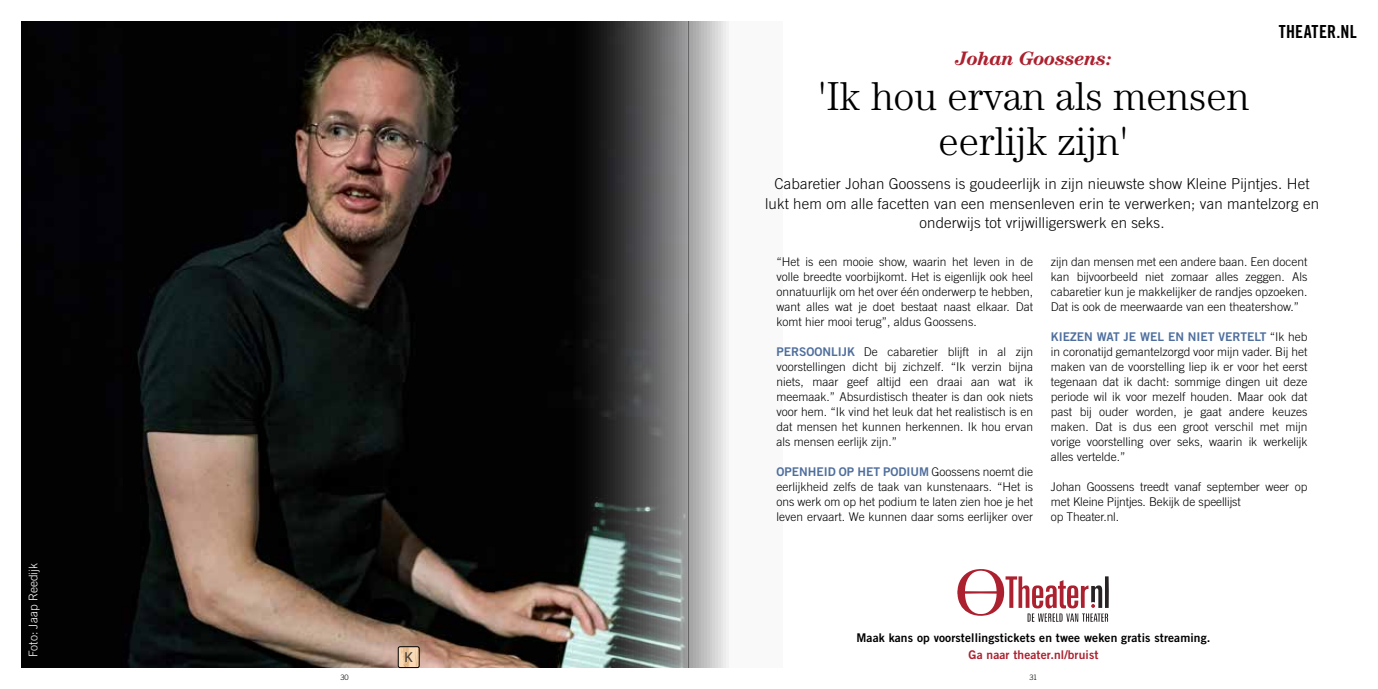
<style>
.page{position:relative;width:1378px;height:689px;background:#fff}
.page>*{position:absolute;margin:0;border:0;box-sizing:border-box;transform-origin:0 0}
.t1{font:300 40.5px/45px "Century Std";color:#000;text-align:center}
.t2{font:italic 700 19.5px "Century Std";letter-spacing:-.02em;color:#ac212f}
.t3{font:18px "Trade Gothic LT Std Bd Cn 20";letter-spacing:.01em;color:#000}
.t4{font:300 15px/19.5px "Trade Gothic LT Std";letter-spacing:.01em;color:#000;text-align:center}
.t5{font:300 12px/15px "Trade Gothic LT Std";color:#000;text-align:justify}
.t6{font:12px "Trade Gothic LT Std Bd 2";color:#506f9e}
.t7{font:12px "Trade Gothic LT Std Bd 2";letter-spacing:.01em;color:#000}
.t8{font:12px "Trade Gothic LT Std Bd 2";letter-spacing:.01em;color:#ac212f}
.t9{font:300 12px "Trade Gothic LT Std";color:#fff}
.t10{font:300 7.5px "Trade Gothic LT Std";color:#000}
.s1{font-family:"Trade Gothic LT Std Bd 2";font-weight:400;color:#506f9e}
.s2{font-family:"Trade Gothic LT Std";font-weight:300;color:#000}
</style>
<div class="page">
<img style="left:21px;top:21px;width:668px;height:647px">
<svg style="left:398px;top:647px;width:22px;height:21px"></svg>
<div style="left:398px;top:646px;width:21px;height:22px;border:1px solid #000;border-radius:2px"></div>
<svg style="left:689px;top:21px;width:40px;height:647px;background:#c9c9c9"></svg>
<svg style="left:957px;top:569px;width:152px;height:53px"></svg>
<p class="t9" style="left:26px;top:657px;width:96px;rotate:-90deg">Foto: Jaap Reedijk</p>
<h2 class="t2" style="left:955px;top:47px;width:158px">Johan Goossens:</h2>
<h1 class="t1" style="left:818px;top:73px;width:433px">'Ik hou ervan als mensen eerlijk zijn'</h1>
<h3 class="t3" style="left:1278px;top:21px;width:80px">THEATER.NL</h3>
<p class="t4" style="left:765px;top:174px;width:555px">Cabaretier Johan Goossens is goudeerlijk in zijn nieuwste show Kleine Pijntjes. Het lukt hem om alle facetten van een mensenleven erin te verwerken; van mantelzorg en onderwijs tot vrijwilligerswerk en seks.</p>
<p class="t5" style="left:776px;top:254px;width:258px">“Het is een mooie show, waarin het leven in de volle breedte voorbijkomt. Het is eigenlijk ook heel onnatuurlijk om het over één onderwerp te hebben, want alles wat je doet bestaat naast elkaar. Dat komt hier mooi terug”, aldus Goossens.</p>
<p class="t5" style="left:776px;top:344px;width:258px"><span class="s1">PERSOONLIJK</span> De cabaretier blijft in al zijn voorstellingen dicht bij zichzelf. “Ik verzin bijna niets, maar geef altijd een draai aan wat ik meemaak.” Absurdistisch theater is dan ook niets voor hem. “Ik vind het leuk dat het realistisch is en dat mensen het kunnen herkennen. Ik hou ervan als mensen eerlijk zijn.”</p>
<p class="t6" style="left:776px;top:464px;width:258px">OPENHEID OP HET PODIUM <span class="s2">Goossens noemt die</span></p>
<p class="t5" style="left:776px;top:479px;width:258px">eerlijkheid zelfs de taak van kunstenaars. “Het is ons werk om op het podium te laten zien hoe je het leven ervaart. We kunnen daar soms eerlijker over</p>
<p class="t5" style="left:1051px;top:254px;width:258px">zijn dan mensen met een andere baan. Een docent kan bijvoorbeeld niet zomaar alles zeggen. Als cabaretier kun je makkelijker de randjes opzoeken.<br>Dat is ook de meerwaarde van een theatershow.”</p>
<p class="t6" style="left:1051px;top:329px;width:258px">KIEZEN WAT JE WEL EN NIET VERTELT <span class="s2">“Ik heb</span></p>
<p class="t5" style="left:1051px;top:344px;width:258px">in coronatijd gemantelzorgd voor mijn vader. Bij het maken van de voorstelling liep ik er voor het eerst tegenaan dat ik dacht: sommige dingen uit deze periode wil ik voor mezelf houden. Maar ook dat past bij ouder worden, je gaat andere keuzes maken. Dat is dus een groot verschil met mijn vorige voorstelling over seks, waarin ik werkelijk alles vertelde.”</p>
<p class="t5" style="left:1051px;top:479px;width:258px;text-align:left">Johan Goossens treedt vanaf september weer op met Kleine Pijntjes. Bekijk de speellijst<br>op Theater.nl.</p>
<p class="t7" style="left:856px;top:630px;width:355px">Maak kans op voorstellingstickets en twee weken gratis streaming.</p>
<p class="t8" style="left:968px;top:647px;width:131px">Ga naar theater.nl/bruist</p>
<p class="t10" style="left:340px;top:672px;width:10px">30</p>
<p class="t10" style="left:1029px;top:672px;width:9px">31</p>
</div>
